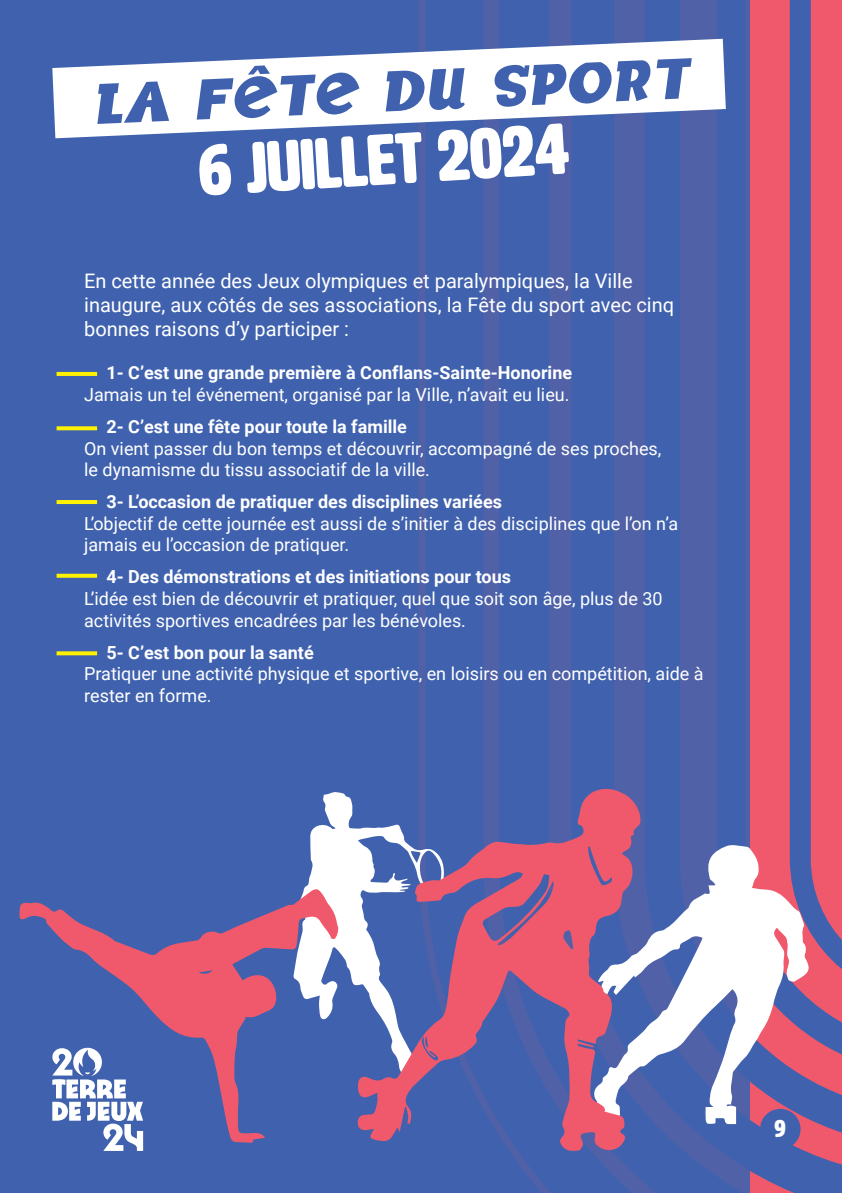
<style>
.page{position:relative;width:842px;height:1193px;background:#fff}
.page>*{position:absolute;margin:0;border:0;box-sizing:border-box;transform-origin:0 0}
.t1{font:71px "HWT Artz";color:#fff}
.t2{font:italic 55.4px "Bad Typ";color:#4062ae}
.t3{font:24px "HWT Artz";color:#fff}
.t4{font:20px/24px "Roboto";color:#fff}
.t5{font:18px/21.6px "Roboto";color:#fff}
.t6{font:700 18px "Roboto";color:#fff}
</style>
<div class="page">
<svg style="left:749px;top:0;width:93px;height:1193px;background:#ab5c85"></svg>
<div style="left:0;top:0;width:749px;height:1193px;background:#4062ae"></div>
<svg style="left:304px;top:792px;width:53px;height:194px;fill:#fff"></svg>
<svg style="left:19px;top:888px;width:320px;height:254px"></svg>
<svg style="left:642px;top:843px;width:169px;height:281px"></svg>
<svg style="left:357px;top:788px;width:285px;height:365px"></svg>
<svg style="left:52px;top:39px;width:674px;height:99px;fill:#fff"></svg>
<svg style="left:52px;top:1047px;width:91px;height:104px"></svg>
<hr style="left:57px;top:372px;width:40px;height:4px;background:#fff101">
<svg style="left:57px;top:426px;width:40px;height:4px"></svg>
<hr style="left:57px;top:500px;width:40px;height:4px;background:#fff101">
<svg style="left:57px;top:574px;width:40px;height:4px"></svg>
<svg style="left:57px;top:651px;width:40px;height:4px"></svg>
<div style="left:760px;top:1108px;width:40px;height:41px;background:#4062ae;border-radius:50%"></div>
<div style="left:811px;top:0;width:31px;height:980px;background:#f0596c"></div>
<p class="t2" style="left:89px;top:72px;width:599px;rotate:-3deg">la Fête du sport</p>
<p class="t1" style="left:196px;top:135px;width:373px;rotate:-4deg">6 juillet 2024</p>
<p class="t4" style="left:84px;top:268px;width:591px">En cette année des Jeux olympiques et paralympiques, la Ville inaugure, aux côtés de ses associations, la Fête du sport avec cinq bonnes raisons d’y participer :</p>
<p class="t6" style="left:106px;top:360px;width:467px">1- C’est une grande première à Conflans-Sainte-Honorine</p>
<p class="t5" style="left:84px;top:383px;width:487px">Jamais un tel événement, organisé par la Ville, n’avait eu lieu.</p>
<p class="t6" style="left:106px;top:414px;width:302px">2- C’est une fête pour toute la famille</p>
<p class="t5" style="left:84px;top:437px;width:579px">On vient passer du bon temps et découvrir, accompagné de ses proches, le dynamisme du tissu associatif de la ville.</p>
<p class="t6" style="left:106px;top:489px;width:397px">3- L’occasion de pratiquer des disciplines variées</p>
<p class="t5" style="left:84px;top:512px;width:596px">L’objectif de cette journée est aussi de s’initier à des disciplines que l’on n’a jamais eu l’occasion de pratiquer.</p>
<p class="t6" style="left:106px;top:564px;width:406px">4- Des démonstrations et des initiations pour tous</p>
<p class="t5" style="left:84px;top:587px;width:580px">L’idée est bien de découvrir et pratiquer, quel que soit son âge, plus de 30 activités sportives encadrées par les bénévoles.</p>
<p class="t6" style="left:106px;top:639px;width:209px">5- C’est bon pour la santé</p>
<p class="t5" style="left:84px;top:662px;width:621px">Pratiquer une activité physique et sportive, en loisirs ou en compétition, aide à rester en forme.</p>
<h3 class="t3" style="left:774px;top:1116px;width:13px">9</h3>
</div>
